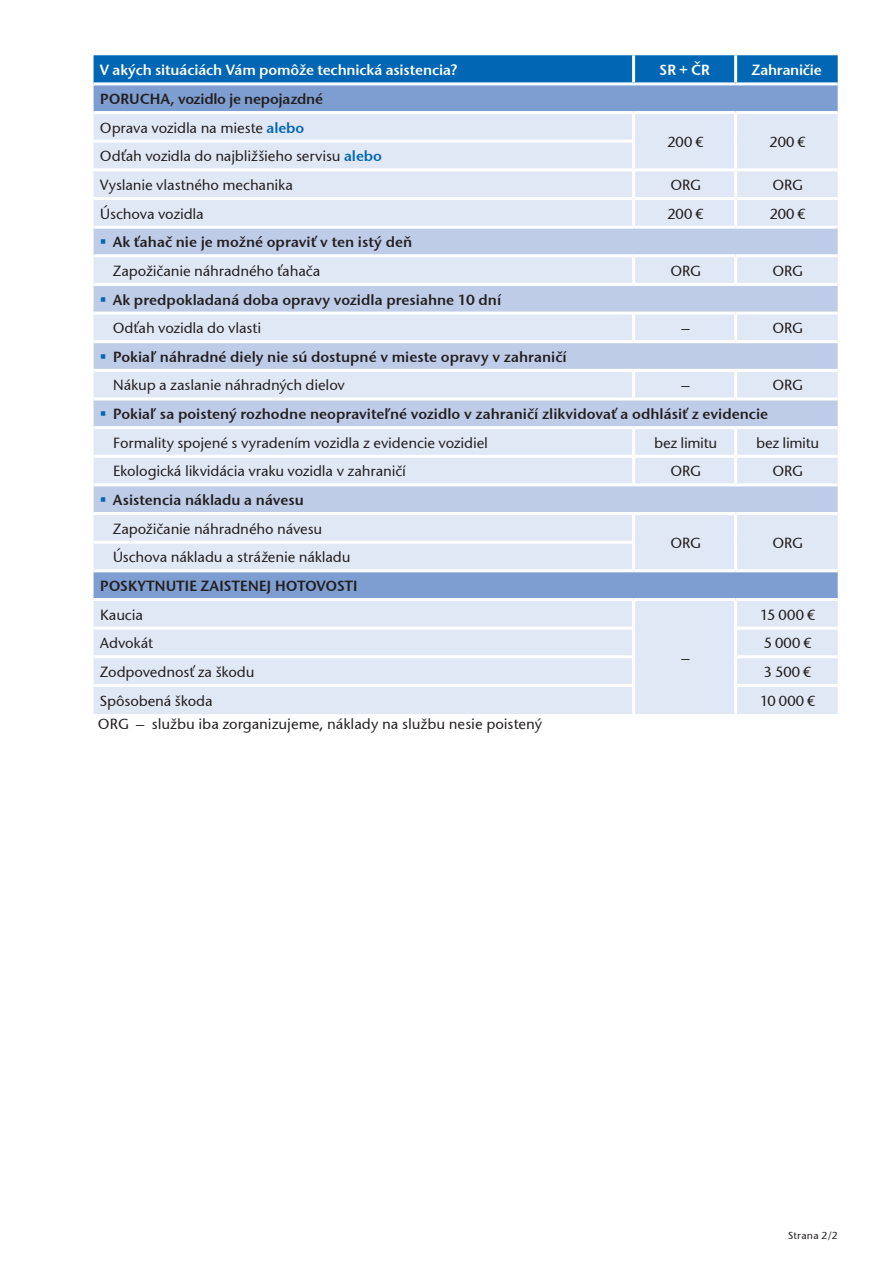
<style>
.page{position:relative;width:893px;height:1263px;background:#fff}
.page>*{position:absolute;margin:0;border:0;box-sizing:border-box;transform-origin:0 0}
.t1{font:500 15px/28.7px "Stone San Itc TEE";letter-spacing:-.01em;color:#231f20}
.t2{font:15px "Stone San Itc TEE Semi";color:#231f20}
.t3{font:15px "Stone San Itc TEE Semi";letter-spacing:-.01em;color:#fff}
.t4{font:500 10.5px "Stone San Itc TEE";letter-spacing:.015em;color:#231f20}
.s1{font-family:"Stone San Itc TEE Semi";font-weight:400;color:#0166b3}
</style>
<div class="page">
<div style="left:94px;top:55px;width:744px;height:27px;background:#0166b3"></div>
<div style="left:94px;top:85px;width:744px;height:26px;background:#7e9ed2"></div>
<svg style="left:94px;top:114px;width:744px;height:600px;background:#d8e1f1"></svg>
<svg style="left:94px;top:229px;width:744px;height:283px;background:#d0daee"></svg>
<hr style="left:94px;top:140px;width:538px;height:3px;background:#fff">
<hr style="left:94px;top:168px;width:540px;height:3px;background:#fff">
<hr style="left:94px;top:197px;width:538px;height:3px;background:#fff">
<hr style="left:635px;top:197px;width:99px;height:3px;background:#fff">
<hr style="left:737px;top:197px;width:101px;height:3px;background:#fff">
<hr style="left:94px;top:455px;width:538px;height:3px;background:#fff">
<hr style="left:635px;top:455px;width:99px;height:3px;background:#fff">
<hr style="left:737px;top:455px;width:101px;height:3px;background:#fff">
<hr style="left:94px;top:541px;width:538px;height:3px;background:#fff">
<hr style="left:94px;top:627px;width:538px;height:3px;background:#fff">
<hr style="left:737px;top:627px;width:101px;height:3px;background:#fff">
<hr style="left:94px;top:655px;width:538px;height:3px;background:#fff">
<hr style="left:737px;top:655px;width:101px;height:3px;background:#fff">
<hr style="left:94px;top:684px;width:538px;height:3px;background:#fff">
<hr style="left:737px;top:684px;width:101px;height:3px;background:#fff">
<hr style="left:632px;top:55px;width:3px;height:27px;background:#fff">
<hr style="left:632px;top:171px;width:3px;height:27px;background:#fff">
<hr style="left:632px;top:198px;width:3px;height:28px;background:#fff">
<hr style="left:632px;top:257px;width:3px;height:26px;background:#fff">
<hr style="left:632px;top:315px;width:3px;height:25px;background:#fff">
<hr style="left:632px;top:372px;width:3px;height:25px;background:#fff">
<hr style="left:632px;top:429px;width:3px;height:27px;background:#fff">
<hr style="left:632px;top:456px;width:3px;height:27px;background:#fff">
<hr style="left:734px;top:55px;width:3px;height:27px;background:#fff">
<hr style="left:734px;top:171px;width:3px;height:27px;background:#fff">
<hr style="left:734px;top:198px;width:3px;height:28px;background:#fff">
<hr style="left:734px;top:257px;width:3px;height:26px;background:#fff">
<hr style="left:734px;top:315px;width:3px;height:25px;background:#fff">
<hr style="left:734px;top:372px;width:3px;height:25px;background:#fff">
<hr style="left:734px;top:429px;width:3px;height:27px;background:#fff">
<hr style="left:734px;top:456px;width:3px;height:27px;background:#fff">
<hr style="left:94px;top:569px;width:540px;height:3px;background:#fff">
<hr style="left:94px;top:598px;width:540px;height:3px;background:#fff">
<hr style="left:736px;top:598px;width:102px;height:3px;background:#fff">
<hr style="left:634px;top:598px;width:102px;height:3px;background:#fff">
<hr style="left:632px;top:601px;width:3px;height:27px;background:#fff">
<hr style="left:734px;top:601px;width:3px;height:27px;background:#fff">
<hr style="left:632px;top:628px;width:3px;height:29px;background:#fff">
<hr style="left:734px;top:628px;width:3px;height:29px;background:#fff">
<hr style="left:632px;top:657px;width:3px;height:28px;background:#fff">
<hr style="left:734px;top:657px;width:3px;height:28px;background:#fff">
<hr style="left:632px;top:685px;width:3px;height:29px;background:#fff">
<hr style="left:734px;top:685px;width:3px;height:29px;background:#fff">
<hr style="left:632px;top:515px;width:3px;height:27px;background:#fff">
<hr style="left:632px;top:542px;width:3px;height:27px;background:#fff">
<hr style="left:634px;top:569px;width:102px;height:3px;background:#fff">
<hr style="left:734px;top:515px;width:3px;height:27px;background:#fff">
<hr style="left:734px;top:542px;width:3px;height:27px;background:#fff">
<hr style="left:736px;top:569px;width:102px;height:3px;background:#fff">
<hr style="left:94px;top:483px;width:540px;height:3px;background:#fff">
<hr style="left:634px;top:483px;width:102px;height:3px;background:#fff">
<hr style="left:736px;top:483px;width:102px;height:3px;background:#fff">
<hr style="left:94px;top:512px;width:540px;height:3px;background:#fff">
<hr style="left:634px;top:512px;width:102px;height:3px;background:#fff">
<hr style="left:736px;top:512px;width:102px;height:3px;background:#fff">
<hr style="left:94px;top:397px;width:540px;height:3px;background:#fff">
<hr style="left:634px;top:397px;width:102px;height:3px;background:#fff">
<hr style="left:736px;top:397px;width:102px;height:3px;background:#fff">
<hr style="left:94px;top:426px;width:540px;height:3px;background:#fff">
<hr style="left:634px;top:426px;width:102px;height:3px;background:#fff">
<hr style="left:736px;top:426px;width:102px;height:3px;background:#fff">
<hr style="left:94px;top:340px;width:540px;height:3px;background:#fff">
<hr style="left:634px;top:340px;width:102px;height:3px;background:#fff">
<hr style="left:736px;top:340px;width:102px;height:3px;background:#fff">
<hr style="left:94px;top:369px;width:540px;height:3px;background:#fff">
<hr style="left:634px;top:369px;width:102px;height:3px;background:#fff">
<hr style="left:736px;top:369px;width:102px;height:3px;background:#fff">
<hr style="left:94px;top:283px;width:540px;height:3px;background:#fff">
<hr style="left:634px;top:283px;width:102px;height:3px;background:#fff">
<hr style="left:736px;top:283px;width:102px;height:3px;background:#fff">
<hr style="left:94px;top:312px;width:540px;height:3px;background:#fff">
<hr style="left:634px;top:312px;width:102px;height:3px;background:#fff">
<hr style="left:736px;top:312px;width:102px;height:3px;background:#fff">
<hr style="left:94px;top:226px;width:540px;height:3px;background:#fff">
<hr style="left:634px;top:226px;width:102px;height:3px;background:#fff">
<hr style="left:736px;top:226px;width:102px;height:3px;background:#fff">
<hr style="left:94px;top:254px;width:540px;height:3px;background:#fff">
<hr style="left:634px;top:254px;width:102px;height:3px;background:#fff">
<hr style="left:736px;top:254px;width:102px;height:3px;background:#fff">
<hr style="left:634px;top:168px;width:102px;height:3px;background:#fff">
<hr style="left:632px;top:114px;width:3px;height:27px;background:#fff">
<hr style="left:632px;top:141px;width:3px;height:27px;background:#fff">
<hr style="left:736px;top:168px;width:102px;height:3px;background:#fff">
<hr style="left:734px;top:114px;width:3px;height:27px;background:#fff">
<hr style="left:734px;top:141px;width:3px;height:27px;background:#fff">
<svg style="left:101px;top:240px;width:4px;height:4px"></svg>
<svg style="left:101px;top:297px;width:5px;height:4px"></svg>
<svg style="left:101px;top:354px;width:5px;height:5px"></svg>
<svg style="left:101px;top:411px;width:4px;height:5px"></svg>
<svg style="left:101px;top:497px;width:4px;height:5px"></svg>
<p class="t3" style="left:100px;top:61px;width:359px">V akých situáciách Vám pomôže technická asistencia?</p>
<p class="t3" style="left:659px;top:61px;width:52px">SR + ČR</p>
<p class="t3" style="left:752px;top:61px;width:72px">Zahraničie</p>
<p class="t2" style="left:100px;top:90px;width:225px">PORUCHA, vozidlo je nepojazdné</p>
<p class="t1" style="left:100px;top:113px;width:206px">Oprava vozidla na mieste <span class="s1">alebo</span></p>
<p class="t1" style="left:668px;top:128px;width:38px">200 €</p>
<p class="t1" style="left:770px;top:128px;width:38px">200 €</p>
<p class="t1" style="left:100px;top:142px;width:284px">Odťah vozidla do najbližšieho servisu <span class="s1">alebo<br></span>Vyslanie vlastného mechanika</p>
<p class="t1" style="left:670px;top:171px;width:32px">ORG</p>
<p class="t1" style="left:772px;top:171px;width:32px">ORG</p>
<p class="t1" style="left:100px;top:199px;width:105px">Úschova vozidla</p>
<p class="t1" style="left:668px;top:199px;width:38px">200 €</p>
<p class="t1" style="left:770px;top:199px;width:38px">200 €</p>
<p class="t2" style="left:113px;top:233px;width:301px">Ak ťahač nie je možné opraviť v ten istý deň</p>
<p class="t1" style="left:113px;top:257px;width:209px">Zapožičanie náhradného ťahača</p>
<p class="t1" style="left:670px;top:257px;width:32px">ORG</p>
<p class="t1" style="left:772px;top:257px;width:32px">ORG</p>
<p class="t2" style="left:113px;top:290px;width:390px">Ak predpokladaná doba opravy vozidla presiahne 10 dní</p>
<p class="t1" style="left:113px;top:314px;width:150px">Odťah vozidla do vlasti</p>
<p class="t1" style="left:682px;top:314px;width:10px">–</p>
<p class="t1" style="left:772px;top:314px;width:32px">ORG</p>
<p class="t2" style="left:113px;top:347px;width:456px">Pokiaľ náhradné diely nie sú dostupné v mieste opravy v zahraničí</p>
<p class="t1" style="left:113px;top:371px;width:234px">Nákup a zaslanie náhradných dielov</p>
<p class="t1" style="left:682px;top:371px;width:10px">–</p>
<p class="t1" style="left:772px;top:371px;width:32px">ORG</p>
<p class="t2" style="left:113px;top:405px;width:657px">Pokiaľ sa poistený rozhodne neopraviteľné vozidlo v zahraničí zlikvidovať a odhlásiť z evidencie</p>
<p class="t1" style="left:113px;top:428px;width:377px">Formality spojené s vyradením vozidla z evidencie vozidiel</p>
<p class="t1" style="left:654px;top:428px;width:65px">bez limitu</p>
<p class="t1" style="left:756px;top:428px;width:65px">bez limitu</p>
<p class="t1" style="left:113px;top:457px;width:295px">Ekologická likvidácia vraku vozidla v zahraničí</p>
<p class="t1" style="left:670px;top:457px;width:32px">ORG</p>
<p class="t1" style="left:772px;top:457px;width:32px">ORG</p>
<p class="t2" style="left:113px;top:491px;width:193px">Asistencia nákladu a návesu</p>
<p class="t1" style="left:113px;top:514px;width:211px">Zapožičanie náhradného návesu</p>
<p class="t1" style="left:670px;top:529px;width:32px">ORG</p>
<p class="t1" style="left:772px;top:529px;width:32px">ORG</p>
<p class="t1" style="left:113px;top:543px;width:239px">Úschova nákladu a stráženie nákladu</p>
<p class="t2" style="left:100px;top:577px;width:259px">POSKYTNUTIE ZAISTENEJ HOTOVOSTI</p>
<p class="t1" style="left:100px;top:600px;width:45px">Kaucia</p>
<p class="t1" style="left:682px;top:643px;width:10px">–</p>
<p class="t1" style="left:760px;top:600px;width:57px">15 000 €</p>
<p class="t1" style="left:100px;top:629px;width:55px">Advokát</p>
<p class="t1" style="left:764px;top:629px;width:50px">5 000 €</p>
<p class="t1" style="left:100px;top:658px;width:156px">Zodpovednosť za škodu</p>
<p class="t1" style="left:764px;top:658px;width:49px">3 500 €</p>
<p class="t1" style="left:100px;top:686px;width:114px">Spôsobená škoda</p>
<p class="t1" style="left:760px;top:686px;width:57px">10 000 €</p>
<p class="t1" style="left:98px;top:709px;width:446px">ORG – službu iba zorganizujeme, náklady na službu nesie poistený</p>
<p class="t4" style="left:788px;top:1229px;width:51px">Strana 2/2</p>
</div>
